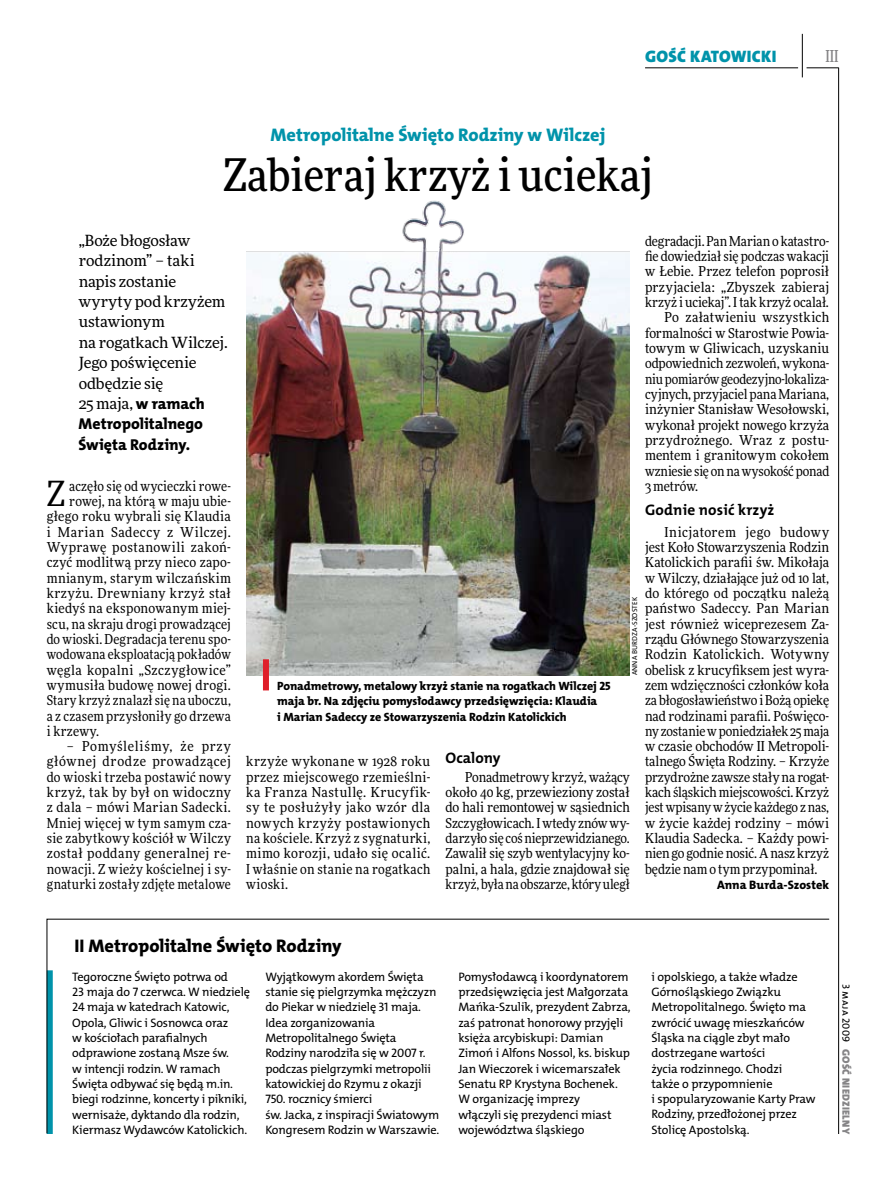
<style>
.page{position:relative;width:893px;height:1191px;background:#fff}
.page>*{position:absolute;margin:0;border:0;box-sizing:border-box;transform-origin:0 0}
.t1{font:500 45px "Freeday Narrow";color:#000}
.t2{font:34.8px "Freeday Narrow News";color:#000}
.t3{font:18.3px "The Mix HP8 Ex Bld";letter-spacing:-.005em;color:#0093aa}
.t4{font:18.3px "The Mix HP8 Ex Bld";color:#000}
.t5{font:16.65px "The Mix HP9 Blk";letter-spacing:.02em;color:#0093aa}
.t6{font:500 16.5px "Freeday Narrow";color:#858486;scale:.9 1}
.t7{font:15.75px/20.4px "The Mix HP8 Ex Bld";color:#000}
.t8{font:15.45px/20.4px "Freeday News";letter-spacing:-.005em;color:#000}
.t9{font:15.3px "The Mix HP7 Bld";letter-spacing:.01em;color:#000}
.t10{font:13.65px/15.3px "Freeday Narrow News";letter-spacing:.01em;color:#000;text-align:justify}
.t11{font:13.65px "Freeday Narrow News";letter-spacing:-.01em;color:#000}
.t12{font:13.65px "Freeday Narrow News";letter-spacing:.03em;color:#000}
.t13{font:13.65px "Freeday Narrow News";letter-spacing:.035em;color:#000}
.t14{font:13.65px "Freeday Narrow News";letter-spacing:.04em;color:#000}
.t15{font:12.3px/15.3px "The Mix HP5 Plain";letter-spacing:-.015em;color:#000}
.t16{font:12.3px "The Mix HP8 Ex Bld";letter-spacing:.005em;color:#000}
.t17{font:12px/15.3px "The Mix HP8 Ex Bld";letter-spacing:-.005em;color:#000}
.t18{font:10.5px "The Mix HP9 Blk";letter-spacing:.025em;color:#858486}
.t19{font:10.5px "The Mix HP5 Plain";letter-spacing:.025em;color:#000}
.t20{font:7.2px "The Mix HP5 Plain";letter-spacing:.015em;color:#000}
.s1{font-family:"The Mix HP8 Ex Bld";font-size:15.75px}
</style>
<div class="page">
<hr style="left:838px;top:68px;width:1px;height:1066px;background:#000">
<hr style="left:802px;top:34px;width:1px;height:43px;background:#000">
<hr style="left:806px;top:68px;width:33px;height:1px;background:#000">
<hr style="left:645px;top:68px;width:153px;height:1px;background:#000">
<svg style="left:47px;top:918px;width:783px;height:215px"></svg>
<img style="left:246px;top:200px;width:384px;height:475px">
<div style="left:263px;top:659px;width:6px;height:31px;background:#df1f2a"></div>
<p class="t5" style="left:645px;top:46px;width:133px">GOŚĆ KATOWICKI</p>
<p class="t6" style="left:825px;top:46px;width:16px">III</p>
<h3 class="t3" style="left:271px;top:123px;width:336px">Metropolitalne Święto Rodziny w Wilczej</h3>
<h1 class="t1" style="left:223px;top:147px;width:431px">Zabieraj krzyż i uciekaj</h1>
<p class="t8" style="left:79px;top:230px;width:151px">„Boże błogosław rodzinom” – taki napis zostanie wyryty pod krzyżem ustawionym<br>na rogatkach Wilczej.<br>Jego poświęcenie odbędzie się<br>25 maja, <span class="s1">w ramach</span></p>
<p class="t7" style="left:79px;top:414px;width:126px">Metropolitalnego<br>Święta Rodziny.</p>
<h2 class="t2" style="left:47px;top:472px;width:20px">Z</h2>
<p class="t10" style="left:69px;top:478px;width:163px">aczęło się od wycieczki rowe-</p>
<p class="t10" style="left:69px;top:493px;width:163px">rowej, na którą w maju ubie-</p>
<p class="t10" style="left:47px;top:509px;width:186px">głego roku wybrali się Klaudia</p>
<p class="t14" style="left:47px;top:523px;width:186px">i Marian Sadeccy z Wilczej.</p>
<p class="t12" style="left:47px;top:539px;width:186px">Wyprawę postanowili zakoń-</p>
<p class="t10" style="left:47px;top:555px;width:186px">czyć modlitwą przy nieco zapo-</p>
<p class="t10" style="left:47px;top:570px;width:186px">mnianym, starym wilczańskim</p>
<p class="t13" style="left:47px;top:585px;width:186px">krzyżu. Drewniany krzyż stał</p>
<p class="t10" style="left:47px;top:600px;width:186px">kiedyś na eksponowanym miej-</p>
<p class="t10" style="left:47px;top:616px;width:186px">scu, na skraju drogi prowadzącej</p>
<p class="t10" style="left:47px;top:631px;width:186px">do wioski. Degradacja terenu spo-</p>
<p class="t10" style="left:47px;top:646px;width:186px">wodowana eksploatacją pokładów</p>
<p class="t12" style="left:47px;top:661px;width:186px">węgla kopalni „Szczygłowice”</p>
<p class="t10" style="left:47px;top:677px;width:186px">wymusiła budowę nowej drogi.</p>
<p class="t10" style="left:47px;top:692px;width:186px">Stary krzyż znalazł się na uboczu,</p>
<p class="t10" style="left:47px;top:708px;width:186px">a z czasem przysłoniły go drzewa</p>
<p class="t10" style="left:47px;top:723px;width:54px">i krzewy.</p>
<p class="t10" style="left:47px;top:738px;width:186px;text-indent:20px">– Pomyśleliśmy, że przy głównej drodze prowadzącej do wioski trzeba postawić nowy krzyż, tak by był on widoczny z dala – mówi Marian Sadecki.<br>Mniej więcej w tym samym cza&shy;sie zabytkowy kościół w Wilczy został poddany generalnej re&shy;nowacji. Z wieży kościelnej i sy&shy;gnaturki zostały zdjęte metalowe</p>
<p class="t10" style="left:645px;top:233px;width:186px">degradacji. Pan Marian o katastro-</p>
<p class="t10" style="left:645px;top:248px;width:186px">fie dowiedział się podczas wakacji</p>
<p class="t10" style="left:645px;top:264px;width:186px">w Łebie. Przez telefon poprosił</p>
<p class="t10" style="left:645px;top:279px;width:186px">przyjaciela: „Zbyszek zabieraj</p>
<p class="t10" style="left:645px;top:294px;width:185px">krzyż i uciekaj”. I tak krzyż ocalał.</p>
<p class="t10" style="left:665px;top:310px;width:166px">Po załatwieniu wszystkich</p>
<p class="t10" style="left:645px;top:325px;width:186px">formalności w Starostwie Powia-</p>
<p class="t10" style="left:645px;top:340px;width:186px">towym w Gliwicach, uzyskaniu</p>
<p class="t11" style="left:645px;top:355px;width:186px">odpowiednich zezwoleń, wykona-</p>
<p class="t11" style="left:645px;top:370px;width:186px">niu pomiarów geodezyjno-lokaliza-</p>
<p class="t10" style="left:645px;top:386px;width:186px">cyjnych, przyjaciel pana Mariana,</p>
<p class="t10" style="left:645px;top:401px;width:186px">inżynier Stanisław Wesołowski,</p>
<p class="t10" style="left:645px;top:417px;width:186px">wykonał projekt nowego krzyża</p>
<p class="t10" style="left:645px;top:432px;width:186px">przydrożnego. Wraz z postu-</p>
<p class="t10" style="left:645px;top:447px;width:186px">mentem i granitowym cokołem</p>
<p class="t11" style="left:645px;top:462px;width:186px">wzniesie się on nawysokość ponad</p>
<p class="t10" style="left:645px;top:478px;width:55px">3 metrów.</p>
<p class="t9" style="left:645px;top:500px;width:131px">Godnie nosić krzyż</p>
<p class="t10" style="left:645px;top:524px;width:186px;text-indent:20px">Inicjatorem jego budowy jest Koło Stowarzyszenia Rodzin Katolickich parafii św. Mikołaja w Wilczy, działające już od 10 lat, do którego od początku należą państwo Sadeccy. Pan Marian jest również wiceprezesem Za&shy;rządu Głównego Stowarzyszenia Rodzin Katolickich. Wotywny obelisk z krucyfiksem jest wyra&shy;zem wdzięczności członków koła za błogosławieństwo i Bożą opiekę nad rodzinami parafii. Poświęco&shy;ny zostanie wponiedziałek 25 maja w czasie obchodów II Metropoli&shy;talnego Święta Rodziny. – Krzyże przydrożne zawsze stały na rogat&shy;kach śląskich miejscowości. Krzyż jestwpisany wżycie każdego z nas, w życie każdej rodziny – mówi Klaudia Sadecka. – Każdy powi&shy;nien go godnie nosić. Anasz krzyż będzie nam o tym przypominał.</p>
<p class="t16" style="left:717px;top:877px;width:114px">Anna Burda-Szostek</p>
<p class="t20" style="left:630px;top:675px;width:80px;rotate:-90deg">Anna Bu rdza-Szostek</p>
<p class="t17" style="left:277px;top:678px;width:335px">Ponadmetrowy, metalowy krzyż stanie na rogatkach Wilczej 25 maja br. Na zdjęciu pomysłodawcy przedsięwzięcia: Klaudia<br>i Marian Sadeccy ze Stowarzyszenia Rodzin Katolickich</p>
<p class="t10" style="left:246px;top:754px;width:186px">krzyże wykonane w 1928 roku przez miejscowego rzemieślni&shy;ka Franza Nastullę. Krucyfik&shy;sy te posłużyły jako wzór dla nowych krzyży postawionych na kościele. Krzyż z sygnaturki, mimo korozji, udało się ocalić.<br>I właśnie on stanie na rogatkach wioski.</p>
<p class="t9" style="left:446px;top:747px;width:56px">Ocalony</p>
<p class="t10" style="left:446px;top:769px;width:186px;text-indent:20px">Ponadmetrowy krzyż, ważący około 40 kg, przewieziony został do hali remontowej w sąsiednich Szczygłowicach. I wtedy znów wy&shy;darzyło się coś nieprzewidzianego.<br>Zawalił się szyb wentylacyjny ko&shy;palni, a hala, gdzie znajdował się krzyż, była na obszarze, który uległ</p>
<h3 class="t4" style="left:74px;top:934px;width:269px">II Metropolitalne Święto Rodziny</h3>
<p class="t15" style="left:72px;top:969px;width:179px">Tegoroczne Święto potrwa od<br>23 maja do 7 czerwca. W niedzielę<br>24 maja w katedrach Katowic,<br>Opola, Gliwic i Sosnowca oraz<br>w kościołach parafialnych odprawione zostaną Msze św.<br>w intencji rodzin. W ramach<br>Święta odbywać się będą m.in. biegi rodzinne, koncerty i pikniki, wernisaże, dyktando dla rodzin,<br>Kiermasz Wydawców Katolickich.</p>
<p class="t15" style="left:265px;top:969px;width:176px">Wyjątkowym akordem Święta stanie się pielgrzymka mężczyzn do Piekar w niedzielę 31 maja.<br>I dea zorganizowania<br>Metropolitalnego Święta<br>Rodziny narodziła się w 2007 r. podczas pielgrzymki metropolii katowickiej do Rzymu z okazji<br>750. rocznicy śmierci<br>św. Jacka, z inspiracji Światowym<br>Kongresem Rodzin w Warszawie.</p>
<p class="t15" style="left:458px;top:969px;width:174px">Pomysłodawcą i koordynatorem przedsięwzięcia jest Małgorzata<br>Mańka-Szulik, prezydent Zabrza, zaś patronat honorowy przyjęli księża arcybiskupi: Damian<br>Zimoń i Alfons Nossol, ks. biskup<br>Jan Wieczorek i wicemarszałek<br>Senatu RP Krystyna Bochenek.<br>W organizację imprezy<br>włączyli się prezydenci miast województwa śląskiego</p>
<p class="t15" style="left:651px;top:969px;width:166px">i opolskiego, a także władze<br>Górnośląskiego Związku<br>Metropolitalnego. Święto ma zwrócić uwagę mieszkańców<br>Śląska na ciągle zbyt mało dostrzegane wartości<br>życia rodzinnego. Chodzi<br>także o przypomnienie<br>i spopularyzowanie Karty Praw<br>Rodziny, przedłożonej przez<br>Stolicę Apostolską.</p>
<p class="t19" style="left:853px;top:983px;width:60px;rotate:90deg">3 maja 2009</p>
<p class="t18" style="left:853px;top:1049px;width:86px;rotate:90deg">GOŚĆ NIEDZIELNY</p>
</div>
